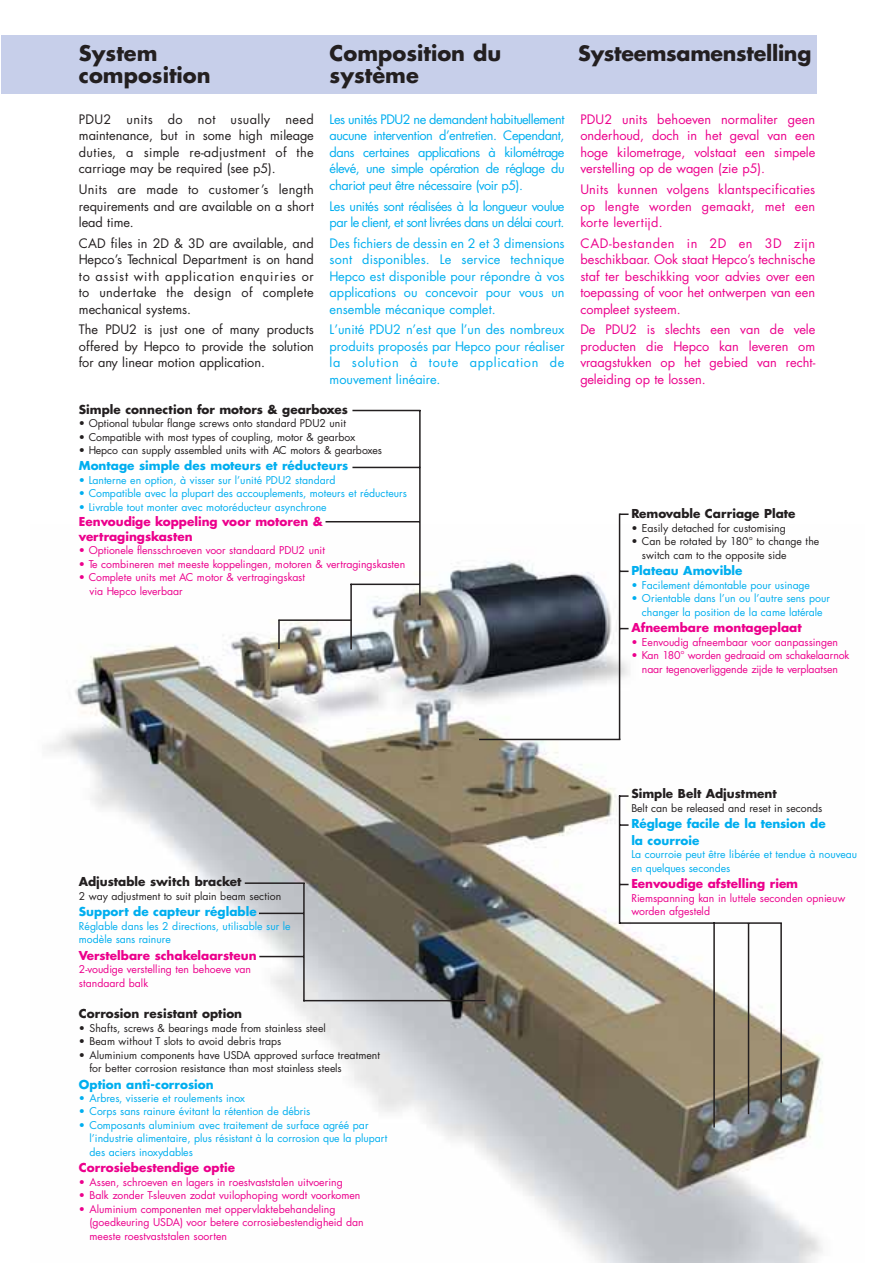
<style>
.page{position:relative;width:893px;height:1263px;background:#fff}
.page>*{position:absolute;margin:0;border:0;box-sizing:border-box;transform-origin:0 0}
.t1{font:700 21px/22.5px "Futura";color:#231f20}
.t2{font:700 20.7px "Futura";letter-spacing:-.015em;color:#231f20}
.t3{font:12.75px/16.5px "Futura";letter-spacing:-.03em;color:#00aeef;text-align:justify}
.t4{font:12.75px/16.5px "Futura";color:#ec008c;text-align:justify}
.t5{font:12.75px/16.5px "Futura";color:#231f20;text-align:justify}
.t6{font:700 12px/15px "Futura";color:#ec008c}
.t7{font:700 12px/16.5px "Futura";color:#00aeef}
.t8{font:700 12px "Futura";color:#231f20}
.t9{font:10.5px/13.5px "Futura";color:#ec008c}
.t10{font:10.5px/13.5px "Futura";color:#00aeef}
.t11{font:10.5px/13.5px "Futura";color:#231f20}
</style>
<div class="page">
<img style="left:47px;top:525px;width:776px;height:738px">
<div style="left:1px;top:35px;width:815px;height:59px;background:#c7cfea"></div>
<hr style="left:479px;top:739px;width:141px;height:1px;background:#231f20">
<hr style="left:618px;top:514px;width:2px;height:226px;background:#231f20">
<hr style="left:352px;top:410px;width:68px;height:1px;background:#231f20">
<hr style="left:352px;top:467px;width:68px;height:1px;background:#231f20">
<hr style="left:325px;top:521px;width:95px;height:1px;background:#231f20">
<hr style="left:419px;top:410px;width:1px;height:195px;background:#231f20">
<hr style="left:350px;top:584px;width:2px;height:66px;background:#231f20">
<hr style="left:278px;top:620px;width:2px;height:29px;background:#231f20">
<hr style="left:350px;top:584px;width:69px;height:1px;background:#231f20">
<svg style="left:620px;top:824px;width:8px;height:2px"></svg>
<svg style="left:619px;top:795px;width:9px;height:2px"></svg>
<hr style="left:618px;top:796px;width:2px;height:128px;background:#231f20">
<hr style="left:619px;top:922px;width:162px;height:2px;background:#231f20">
<hr style="left:780px;top:923px;width:1px;height:180px;background:#231f20">
<hr style="left:713px;top:923px;width:1px;height:205px;background:#231f20">
<hr style="left:747px;top:923px;width:2px;height:191px;background:#231f20">
<hr style="left:259px;top:956px;width:45px;height:1px;background:#231f20">
<hr style="left:245px;top:882px;width:60px;height:2px;background:#231f20">
<hr style="left:259px;top:913px;width:45px;height:1px;background:#231f20">
<hr style="left:303px;top:883px;width:2px;height:118px;background:#231f20">
<hr style="left:303px;top:1000px;width:182px;height:1px;background:#231f20">
<hr style="left:278px;top:619px;width:73px;height:2px;background:#231f20">
<h1 class="t1" style="left:79px;top:43px;width:133px">System composition</h1>
<h1 class="t1" style="left:329px;top:43px;width:173px">Composition du système</h1>
<h2 class="t2" style="left:578px;top:43px;width:235px">Systeemsamenstelling</h2>
<p class="t3" style="left:329px;top:112px;width:236px">Les unités PDU2 ne demandent habituellement aucune intervention d’entretien. Cependant, dans certaines applications à kilométrage élevé, une simple opération de réglage du chariot peut être nécessaire (voir p5).</p>
<p class="t3" style="left:329px;top:199px;width:236px">Les unités sont réalisées à la longueur voulue par le client, et sont livrées dans un délai court.</p>
<p class="t3" style="left:329px;top:236px;width:236px">Des fichiers de dessin en 2 et 3 dimensions sont disponibles. Le service technique Hepco est disponible pour répondre à vos applications ou concevoir pour vous un ensemble mécanique complet.</p>
<p class="t3" style="left:329px;top:323px;width:236px">L’unité PDU2 n’est que l’un des nombreux produits proposés par Hepco pour réaliser la solution à toute application de mouvement linéaire.</p>
<p class="t5" style="left:79px;top:112px;width:236px">PDU2 units do not usually need maintenance, but in some high mileage duties, a simple re-adjustment of the carriage may be required (see p5).</p>
<p class="t5" style="left:79px;top:182px;width:236px">Units are made to customer’s length requirements and are available on a short lead time.</p>
<p class="t5" style="left:79px;top:236px;width:236px">CAD files in 2D &amp; 3D are available, and Hepco’s Technical Department is on hand to assist with application enquiries or to undertake the design of complete mechanical systems.</p>
<p class="t5" style="left:79px;top:323px;width:236px">The PDU2 is just one of many products offered by Hepco to provide the solution for any linear motion application.</p>
<p class="t4" style="left:580px;top:112px;width:236px">PDU2 units behoeven normaliter geen onderhoud, doch in het geval van een hoge kilometrage, volstaat een simpele verstelling op de wagen (zie p5).</p>
<p class="t4" style="left:580px;top:182px;width:236px">Units kunnen volgens klantspecificaties op lengte worden gemaakt, met een korte levertijd.</p>
<p class="t4" style="left:580px;top:236px;width:236px">CAD-bestanden in 2D en 3D zijn beschikbaar. Ook staat Hepco’s technische staf ter beschikking voor advies over een toepassing of voor het ontwerpen van een compleet systeem.</p>
<p class="t4" style="left:580px;top:323px;width:236px">De PDU2 is slechts een van de vele producten die Hepco kan leveren om vraagstukken op het gebied van recht&shy;geleiding op te lossen.</p>
<p class="t8" style="left:79px;top:404px;width:271px">Simple connection for motors &amp; gearboxes</p>
<p class="t11" style="left:79px;top:417px;width:268px">• Optional tubular flange screws onto standard PDU2 unit</p>
<p class="t11" style="left:79px;top:431px;width:278px">• Compatible with most types of coupling, motor &amp; gearbox</p>
<p class="t11" style="left:79px;top:444px;width:304px">• Hepco can supply assembled units with AC motors &amp; gearboxes</p>
<p class="t7" style="left:79px;top:459px;width:271px">Montage simple des moteurs et réducteurs</p>
<p class="t10" style="left:79px;top:474px;width:258px">• Lanterne en option, à visser sur l’unité PDU2 standard</p>
<p class="t10" style="left:79px;top:488px;width:329px">• Compatible avec la plupart des accouplements, moteurs et réducteurs</p>
<p class="t10" style="left:79px;top:501px;width:249px">• Livrable tout monter avec motoréducteur asynchrone</p>
<p class="t6" style="left:79px;top:515px;width:245px">Eenvoudige koppeling voor motoren &amp; vertragingskasten</p>
<p class="t9" style="left:79px;top:545px;width:247px">• Optionele flensschroeven voor standaard PDU2 unit</p>
<p class="t9" style="left:79px;top:558px;width:328px">• Te combineren met meeste koppelingen, motoren &amp; vertragingskasten</p>
<p class="t9" style="left:89px;top:572px;width:217px;text-indent:-11px">• Complete units met AC motor &amp; vertragingskast via Hepco leverbaar</p>
<p class="t8" style="left:79px;top:876px;width:164px">Adjustable switch bracket</p>
<p class="t11" style="left:79px;top:890px;width:204px">2 way adjustment to suit plain beam section</p>
<p class="t7" style="left:79px;top:905px;width:179px">Support de capteur réglable</p>
<p class="t10" style="left:79px;top:920px;width:213px">Réglable dans les 2 directions, utilisable sur le modèle sans rainure</p>
<p class="t6" style="left:79px;top:949px;width:179px">Verstelbare schakelaarsteun</p>
<p class="t9" style="left:79px;top:964px;width:174px">2-voudige verstelling ten behoeve van standaard balk</p>
<p class="t8" style="left:79px;top:1008px;width:165px">Corrosion resistant option</p>
<p class="t11" style="left:79px;top:1022px;width:248px">• Shafts, screws &amp; bearings made from stainless steel</p>
<p class="t11" style="left:79px;top:1035px;width:204px">• Beam without T slots to avoid debris traps</p>
<p class="t11" style="left:89px;top:1049px;width:292px;text-indent:-11px">• Aluminium components have USDA approved surface treatment for better corrosion resistance than most stainless steels</p>
<p class="t7" style="left:79px;top:1077px;width:136px">Option anti-corrosion</p>
<p class="t10" style="left:79px;top:1092px;width:168px">• Arbres, visserie et roulements inox</p>
<p class="t10" style="left:79px;top:1106px;width:233px">• Corps sans rainure évitant la rétention de débris</p>
<p class="t10" style="left:89px;top:1119px;width:299px;text-indent:-11px">• Composants aluminium avec traitement de surface agréé par l’industrie alimentaire, plus résistant à la corrosion que la plupart des aciers inoxydables</p>
<p class="t6" style="left:79px;top:1161px;width:158px">Corrosiebestendige optie</p>
<p class="t9" style="left:79px;top:1176px;width:265px">• Assen, schroeven en lagers in roestvaststalen uitvoering</p>
<p class="t9" style="left:79px;top:1190px;width:283px">• Balk zonder T-sleuven zodat vuilophoping wordt voorkomen</p>
<p class="t9" style="left:89px;top:1203px;width:276px;text-indent:-11px">• Aluminium componenten met oppervlaktebehandeling (goedkeuring USDA) voor betere corrosiebestendigheid dan meeste roestvaststalen soorten</p>
<p class="t8" style="left:631px;top:508px;width:166px">Removable Carriage Plate</p>
<p class="t11" style="left:631px;top:522px;width:156px">• Easily detached for customising</p>
<p class="t11" style="left:642px;top:536px;width:179px;text-indent:-11px">• Can be rotated by 180° to change the switch cam to the opposite side</p>
<p class="t7" style="left:631px;top:564px;width:113px">Plateau Amovible</p>
<p class="t10" style="left:631px;top:579px;width:180px">• Facilement démontable pour usinage</p>
<p class="t10" style="left:631px;top:593px;width:200px;text-align:center">• Orientable dans l’un ou l’autre sens pour changer la position de la came latérale</p>
<p class="t6" style="left:631px;top:621px;width:172px">Afneembare montageplaat</p>
<p class="t9" style="left:631px;top:636px;width:208px">• Eenvoudig afneembaar voor aanpassingen</p>
<p class="t9" style="left:631px;top:649px;width:220px;text-align:center">• Kan 180° worden gedraaid om schakelaarnok naar tegenoverliggende zijde te verplaatsen</p>
<p class="t8" style="left:631px;top:788px;width:147px">Simple Belt Adjustment</p>
<p class="t11" style="left:631px;top:802px;width:193px">Belt can be released and reset in seconds</p>
<p class="t7" style="left:631px;top:816px;width:196px">Réglage facile de la tension de la courroie</p>
<p class="t10" style="left:631px;top:848px;width:227px">La courroie peut être libérée et tendue à nouveau en quelques secondes</p>
<p class="t6" style="left:631px;top:877px;width:168px">Eenvoudige afstelling riem</p>
<p class="t9" style="left:631px;top:892px;width:215px">Riemspanning kan in luttele seconden opnieuw worden afgesteld</p>
</div>
